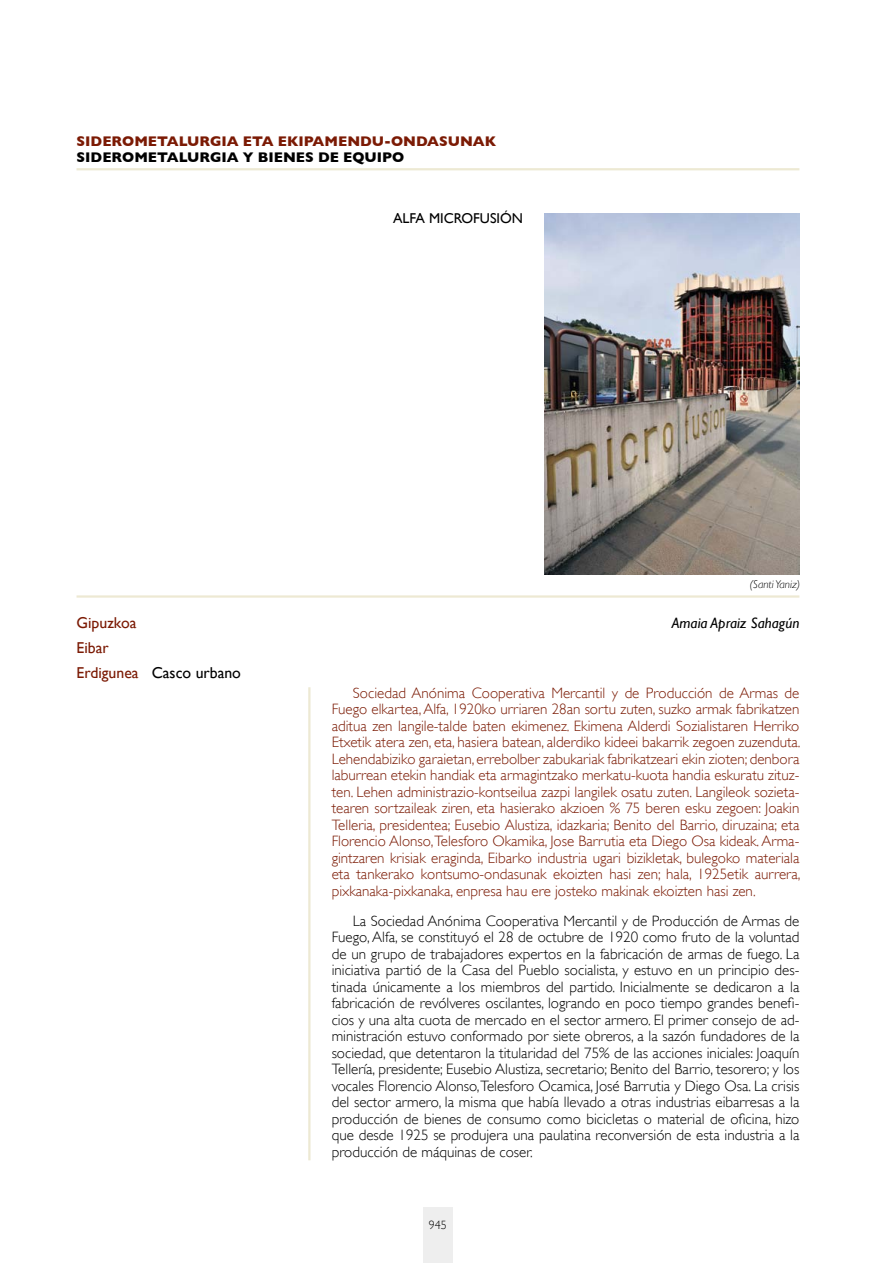
<style>
.page{position:relative;width:893px;height:1263px;background:#fff}
.page>*{position:absolute;margin:0;border:0;box-sizing:border-box;transform-origin:0 0}
.t1{font:15.75px "Gill Sans";color:#000}
.t2{font:15.75px "Gill Sans";color:#7b1a04}
.Texto_independiente{font:300 15px/16.5px "Gill Sans";color:#000;text-align:justify}
.t3{font:300 15px/16.5px "Gill Sans";color:#7b1a04;text-align:justify}
.t4{font:italic 15px "Gill Sans";color:#000}
.t5{font:700 14.25px "Gill Sans";color:#7b1a04}
.t6{font:700 14.25px "Gill Sans";color:#000}
.t7{font:14.25px "Gill Sans";color:#000}
.t8{font:300 12px "Gill Sans";color:#000}
.t9{font:italic 300 11.25px "Gill Sans";color:#000}
.s1{color:#7b1a04}
</style>
<div class="page">
<div style="left:423px;top:1207px;width:30px;height:56px;background:#eee"></div>
<hr style="left:308px;top:687px;width:2px;height:473px;background:#ede9d3">
<hr style="left:77px;top:595px;width:722px;height:3px;background:#ede9d3">
<img style="left:545px;top:213px;width:254px;height:361px">
<hr style="left:77px;top:168px;width:722px;height:2px;background:#ede9d3">
<p class="t5" style="left:77px;top:133px;width:421px">SIDEROMETALURGIA ETA EKIPAMENDU-ONDASUNAK</p>
<p class="t6" style="left:77px;top:148px;width:329px">SIDEROMETALURGIA Y BIENES DE EQUIPO</p>
<p class="t7" style="left:393px;top:210px;width:131px">ALFA MICROFUSIÓN</p>
<p class="t2" style="left:77px;top:614px;width:61px">Gipuzkoa</p>
<p class="t2" style="left:77px;top:638px;width:34px">Eibar</p>
<p class="t1" style="left:77px;top:663px;width:166px"><span class="s1">Erdigunea</span> Casco urbano</p>
<p class="t9" style="left:750px;top:578px;width:52px">(Santi Yaniz)</p>
<p class="t4" style="left:672px;top:614px;width:129px">Amaia Apraiz Sahagún</p>
<p class="t3" style="left:332px;top:684px;width:470px;text-indent:21px">Sociedad Anónima Cooperativa Mercantil y de Producción de Armas de Fuego elkartea, Alfa, 1920ko urriaren 28an sortu zuten, suzko armak fabrikatzen aditua zen langile-talde baten ekimenez. Ekimena Alderdi Sozialistaren Herriko Etxetik atera zen, eta, hasiera batean, alderdiko kideei bakarrik zegoen zuzenduta.<br>Lehendabiziko garaietan, errebolber zabukariak fabrikatzeari ekin zioten; denbora laburrean etekin handiak eta armagintzako merkatu-kuota handia eskuratu zituz&shy;ten. Lehen administrazio-kontseilua zazpi langilek osatu zuten. Langileok sozieta&shy;tearen sortzaileak ziren, eta hasierako akzioen % 75 beren esku zegoen: Joakin Telleria, presidentea; Eusebio Alustiza, idazkaria; Benito del Barrio, diruzaina; eta Florencio Alonso, Telesforo Okamika, Jose Barrutia eta Diego Osa kideak. Arma&shy;gintzaren krisiak eraginda, Eibarko industria ugari bizikletak, bulegoko materiala eta tankerako kontsumo-ondasunak ekoizten hasi zen; hala, 1925etik aurrera, pixkanaka-pixkanaka, enpresa hau ere josteko makinak ekoizten hasi zen.</p>
<p class="Texto_independiente" style="left:332px;top:912px;width:469px;text-indent:21px">La Sociedad Anónima Cooperativa Mercantil y de Producción de Armas de Fuego, Alfa, se constituyó el 28 de octubre de 1920 como fruto de la voluntad de un grupo de trabajadores expertos en la fabricación de armas de fuego. La iniciativa partió de la Casa del Pueblo socialista, y estuvo en un principio des&shy;tinada únicamente a los miembros del partido. Inicialmente se dedicaron a la fabricación de revólveres oscilantes, logrando en poco tiempo grandes benefi&shy;cios y una alta cuota de mercado en el sector armero. El primer consejo de ad&shy;ministración estuvo conformado por siete obreros, a la sazón fundadores de la sociedad, que detentaron la titularidad del 75% de las acciones iniciales: Joaquín Tellería, presidente; Eusebio Alustiza, secretario; Benito del Barrio, tesorero; y los vocales Florencio Alonso,Telesforo Ocamica, José Barrutia y Diego Osa. La crisis del sector armero, la misma que había llevado a otras industrias eibarresas a la producción de bienes de consumo como bicicletas o material de oficina, hizo que desde 1925 se produjera una paulatina reconversión de esta industria a la producción de máquinas de coser.</p>
<p class="t8" style="left:429px;top:1218px;width:19px">945</p>
</div>
